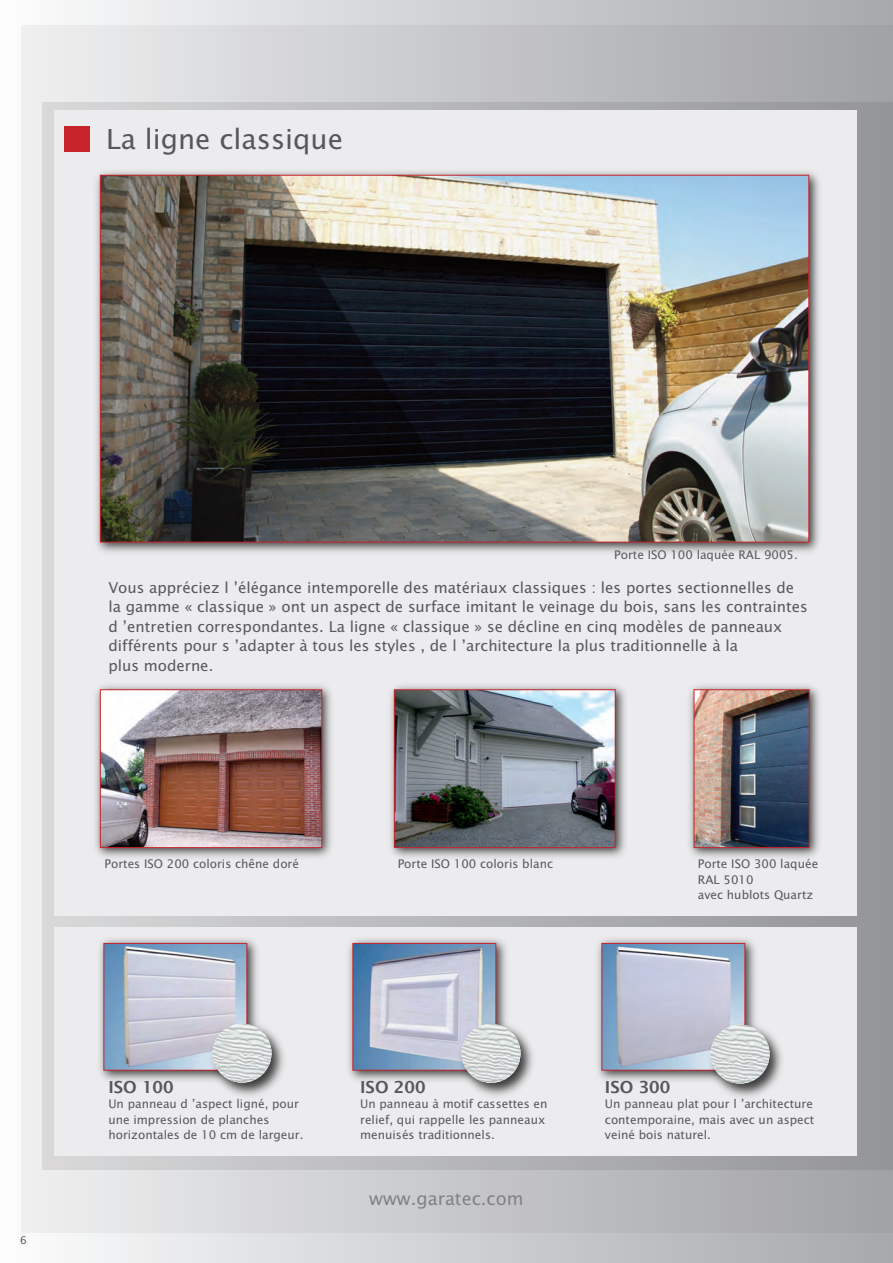
<style>
.page{position:relative;width:893px;height:1263px;background:#fff}
.page>*{position:absolute;margin:0;border:0;box-sizing:border-box;transform-origin:0 0}
.t1{font:27.6px "Lucida Sans";color:#57585a}
.t2{font:18px "Lucida Sans";color:#808285}
.t3{font:600 16.5px "Lucida Sans";color:#57585a}
.t4{font:15px/19.5px "Lucida Sans";color:#57585a}
.t5{font:11.85px/15.5px "Lucida Sans";color:#57585a}
.t6{font:10.5px "Lucida Sans";color:#57585a}
</style>
<div class="page">
<div style="left:0;top:0;width:893px;height:1263px;background:linear-gradient(to right,#fbfcfc,#a7a8ac)"></div>
<div style="left:21px;top:26px;width:872px;height:1207px;background:#231f20;opacity:.05"></div>
<div style="left:54px;top:111px;width:803px;height:805px;background:#ececee"></div>
<div style="left:54px;top:927px;width:803px;height:228px;background:#ececee"></div>
<div style="left:65px;top:127px;width:25px;height:25px;background:#c8242b"></div>
<img style="left:96px;top:171px;width:724px;height:382px">
<img style="left:102px;top:177px;width:705px;height:363px">
<img style="left:95px;top:685px;width:237px;height:173px">
<img style="left:102px;top:691px;width:218px;height:155px">
<div style="left:100px;top:689px;width:222px;height:159px;border:1px solid #c8242b"></div>
<img style="left:390px;top:685px;width:236px;height:173px">
<img style="left:396px;top:691px;width:217px;height:155px">
<div style="left:394px;top:689px;width:221px;height:159px;border:1px solid #c8242b"></div>
<img style="left:689px;top:685px;width:131px;height:173px">
<img style="left:696px;top:691px;width:111px;height:155px">
<div style="left:694px;top:689px;width:115px;height:159px;border:1px solid #c8242b"></div>
<img style="left:99px;top:938px;width:159px;height:143px">
<img style="left:106px;top:945px;width:139px;height:123px">
<div style="left:104px;top:943px;width:143px;height:127px;border:1px solid #c8242b"></div>
<img style="left:348px;top:938px;width:159px;height:143px">
<img style="left:355px;top:945px;width:139px;height:123px">
<div style="left:353px;top:943px;width:143px;height:127px;border:1px solid #c8242b"></div>
<img style="left:206px;top:1017px;width:78px;height:79px">
<img style="left:213px;top:1024px;width:59px;height:59px;border-radius:50%">
<img style="left:455px;top:1017px;width:78px;height:79px">
<img style="left:462px;top:1024px;width:59px;height:59px;border-radius:50%">
<img style="left:597px;top:938px;width:159px;height:143px">
<img style="left:604px;top:945px;width:139px;height:123px">
<div style="left:602px;top:943px;width:143px;height:127px;border:1px solid #c8242b"></div>
<img style="left:704px;top:1018px;width:78px;height:79px">
<img style="left:711px;top:1025px;width:58px;height:58px;border-radius:50%">
<h1 class="t1" style="left:106px;top:124px;width:238px">La ligne classique</h1>
<p class="t6" style="left:20px;top:1234px;width:8px">6</p>
<p class="t5" style="left:614px;top:547px;width:185px">Porte ISO 100 laquée RAL 9005.</p>
<p class="t4" style="left:108px;top:578px;width:701px">Vous appréciez l ’élégance intemporelle des matériaux classiques : les portes sectionnelles de la gamme « classique » ont un aspect de surface imitant le veinage du bois, sans les contraintes d ’entretien correspondantes. La ligne « classique » se décline en cinq modèles de panneaux différents pour s ’adapter à tous les styles , de l ’architecture la plus traditionnelle à la<br>plus moderne.</p>
<p class="t5" style="left:105px;top:856px;width:196px">Portes ISO 200 coloris chêne doré</p>
<p class="t5" style="left:398px;top:856px;width:157px">Porte ISO 100 coloris blanc</p>
<p class="t5" style="left:698px;top:856px;width:122px">Porte ISO 300 laquée<br>RAL 5010<br>avec hublots Quartz</p>
<h3 class="t3" style="left:108px;top:1077px;width:67px">ISO 100</h3>
<p class="t5" style="left:108px;top:1096px;width:197px">Un panneau d ’aspect ligné, pour une impression de planches horizontales de 10 cm de largeur.</p>
<h3 class="t3" style="left:360px;top:1077px;width:67px">ISO 200</h3>
<p class="t5" style="left:360px;top:1096px;width:189px">Un panneau à motif cassettes en relief, qui rappelle les panneaux menuisés traditionnels.</p>
<h2 class="t2" style="left:369px;top:1188px;width:156px">www.garatec.com</h2>
<h3 class="t3" style="left:605px;top:1077px;width:67px">ISO 300</h3>
<p class="t5" style="left:605px;top:1096px;width:211px;text-align:justify">Un panneau plat pour l ’architecture contemporaine, mais avec un aspect veiné bois naturel.</p>
</div>
